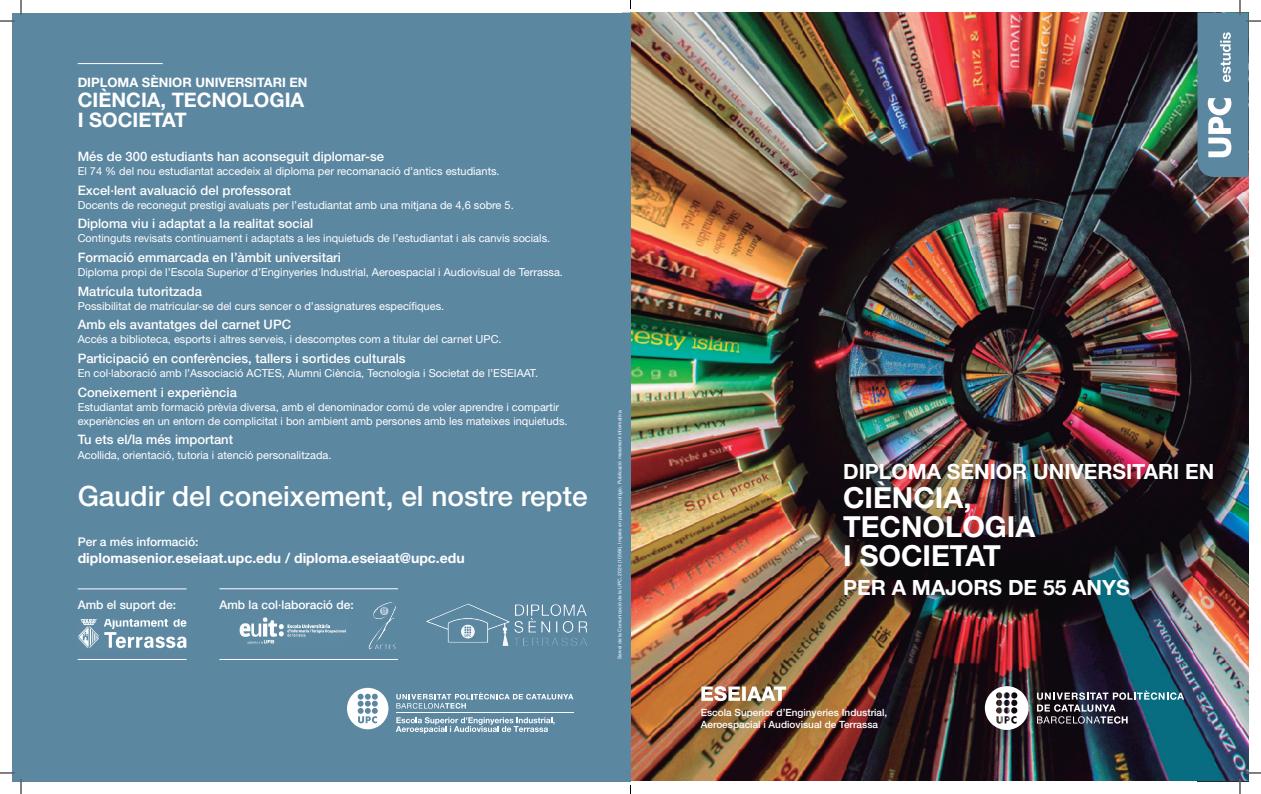
<style>
.page{position:relative;width:1261px;height:794px;background:#fff}
.page>*{position:absolute;margin:0;border:0;box-sizing:border-box;transform-origin:0 0}
.t1{font:700 29px/29px "Helvetica Neue LT Std";color:#fff}
.t2{font:500 28px "Helvetica Neue LT Std";color:#fff}
.t3{font:700 21px "Helvetica Neue LT Std";color:#fff}
.t4{font:700 20px/20px "Helvetica Neue LT Std";color:#fff}
.t5{font:700 14px "Helvetica Neue LT Std";color:#fff}
.t6{font:500 13px "Helvetica Neue LT Std";color:#fff}
.t7{font:700 13px "Helvetica Neue LT Std";color:#fff}
.t8{font:500 12px "Helvetica Neue LT Std";color:#fff}
.t9{font:11px/14px "Helvetica Neue LT Std";color:#fff}
.t10{font:500 10px/12px "Helvetica Neue LT Std";color:#fff}
.t11{font:5px "Helvetica Neue LT Std";color:#fff}
</style>
<div class="page">
<img style="left:630px;top:12px;width:618px;height:767px">
<div style="left:12px;top:12px;width:618px;height:769px;background:#5c87a1"></div>
<hr style="left:78px;top:63px;width:85px;height:1px;background:#fff">
<svg style="left:701px;top:686px;width:85px;height:14px"></svg>
<svg style="left:396px;top:717px;width:159px;height:16px"></svg>
<svg style="left:347px;top:687px;width:41px;height:42px"></svg>
<svg style="left:396px;top:692px;width:177px;height:16px"></svg>
<hr style="left:396px;top:712px;width:178px;height:1px;background:#fff">
<img style="left:78px;top:619px;width:109px;height:30px">
<img style="left:239px;top:617px;width:107px;height:27px">
<img style="left:373px;top:602px;width:21px;height:17px">
<hr style="left:219px;top:659px;width:179px;height:1px;background:#fff">
<hr style="left:219px;top:588px;width:179px;height:1px;background:#fff">
<hr style="left:78px;top:588px;width:109px;height:1px;background:#fff">
<hr style="left:78px;top:659px;width:109px;height:1px;background:#fff">
<svg style="left:1037px;top:690px;width:147px;height:33px;background:#415866"></svg>
<svg style="left:985px;top:685px;width:44px;height:44px"></svg>
<img style="left:426px;top:603px;width:83px;height:42px">
<svg style="left:0;top:0;width:22px;height:22px"></svg>
<svg style="left:0;top:772px;width:22px;height:21px"></svg>
<svg style="left:1197px;top:0;width:64px;height:177px"></svg>
<svg style="left:1239px;top:772px;width:22px;height:21px"></svg>
<p class="t7" style="left:78px;top:74px;width:231px">DIPLOMA SÈNIOR UNIVERSITARI EN</p>
<h3 class="t4" style="left:78px;top:89px;width:228px">CIÈNCIA, TECNOLOGIA<br>I SOCIETAT</h3>
<p class="t6" style="left:78px;top:148px;width:308px">Més de 300 estudiants han aconseguit diplomar-se</p>
<p class="t9" style="left:78px;top:164px;width:423px">El 74 % del nou estudiantat accedeix al diploma per recomanació d’antics estudiants.</p>
<p class="t6" style="left:78px;top:182px;width:215px">Excel·lent avaluació del professorat</p>
<p class="t9" style="left:78px;top:197px;width:438px">Docents de reconegut prestigi avaluats per l’estudiantat amb una mitjana de 4,6 sobre 5.</p>
<p class="t6" style="left:78px;top:216px;width:237px">Diploma viu i adaptat a la realitat social</p>
<p class="t9" style="left:78px;top:231px;width:474px">Continguts revisats contínuament i adaptats a les inquietuds de l’estudiantat i als canvis socials.</p>
<p class="t6" style="left:78px;top:249px;width:265px">Formació emmarcada en l’àmbit universitari</p>
<p class="t9" style="left:78px;top:265px;width:487px">Diploma propi de l’Escola Superior d’Enginyeries Industrial, Aeroespacial i Audiovisual de Terrassa.</p>
<p class="t6" style="left:78px;top:283px;width:126px">Matrícula tutoritzada</p>
<p class="t9" style="left:78px;top:298px;width:368px">Possibilitat de matricular-se del curs sencer o d’assignatures específiques.</p>
<p class="t6" style="left:78px;top:317px;width:215px">Amb els avantatges del carnet UPC</p>
<p class="t9" style="left:78px;top:332px;width:425px">Accés a biblioteca, esports i altres serveis, i descomptes com a titular del carnet UPC.</p>
<p class="t6" style="left:78px;top:350px;width:329px">Participació en conferències, tallers i sortides culturals</p>
<p class="t9" style="left:78px;top:366px;width:462px">En col·laboració amb l’Associació ACTES, Alumni Ciència, Tecnologia i Societat de l’ESEIAAT.</p>
<p class="t6" style="left:78px;top:384px;width:161px">Coneixement i experiència</p>
<p class="t9" style="left:78px;top:399px;width:491px">Estudiantat amb formació prèvia diversa, amb el denominador comú de voler aprendre i compartir experiències en un entorn de complicitat i bon ambient amb persones amb les mateixes inquietuds.</p>
<p class="t6" style="left:78px;top:432px;width:157px">Tu ets el/la més important</p>
<p class="t9" style="left:78px;top:447px;width:255px">Acollida, orientació, tutoria i atenció personalitzada.</p>
<h2 class="t2" style="left:78px;top:479px;width:511px">Gaudir del coneixement, el nostre repte</h2>
<p class="t8" style="left:78px;top:534px;width:122px">Per a més informació:</p>
<p class="t5" style="left:78px;top:549px;width:389px">diplomasenior.eseiaat.upc.edu / diploma.eseiaat@upc.edu</p>
<p class="t8" style="left:78px;top:597px;width:100px">Amb el suport de:</p>
<p class="t8" style="left:219px;top:597px;width:136px">Amb la col·laboració de:</p>
<p class="t11" style="left:617px;top:659px;width:251px;rotate:-90deg">Servei de la Comunicació de la UPC, 2024 (10564). Imprès en paper ecològic. Publicació merament informativa.</p>
<h3 class="t3" style="left:843px;top:458px;width:373px">DIPLOMA SÈNIOR UNIVERSITARI EN</h3>
<h1 class="t1" style="left:843px;top:482px;width:194px">CIÈNCIA,<br>TECNOLOGIA<br>I SOCIETAT</h1>
<h3 class="t3" style="left:843px;top:573px;width:288px">PER A MAJORS DE 55 ANYS</h3>
<p class="t10" style="left:701px;top:706px;width:188px">Escola Superior d’Enginyeries Industrial,<br>Aeroespacial i Audiovisual de Terrassa</p>
</div>
